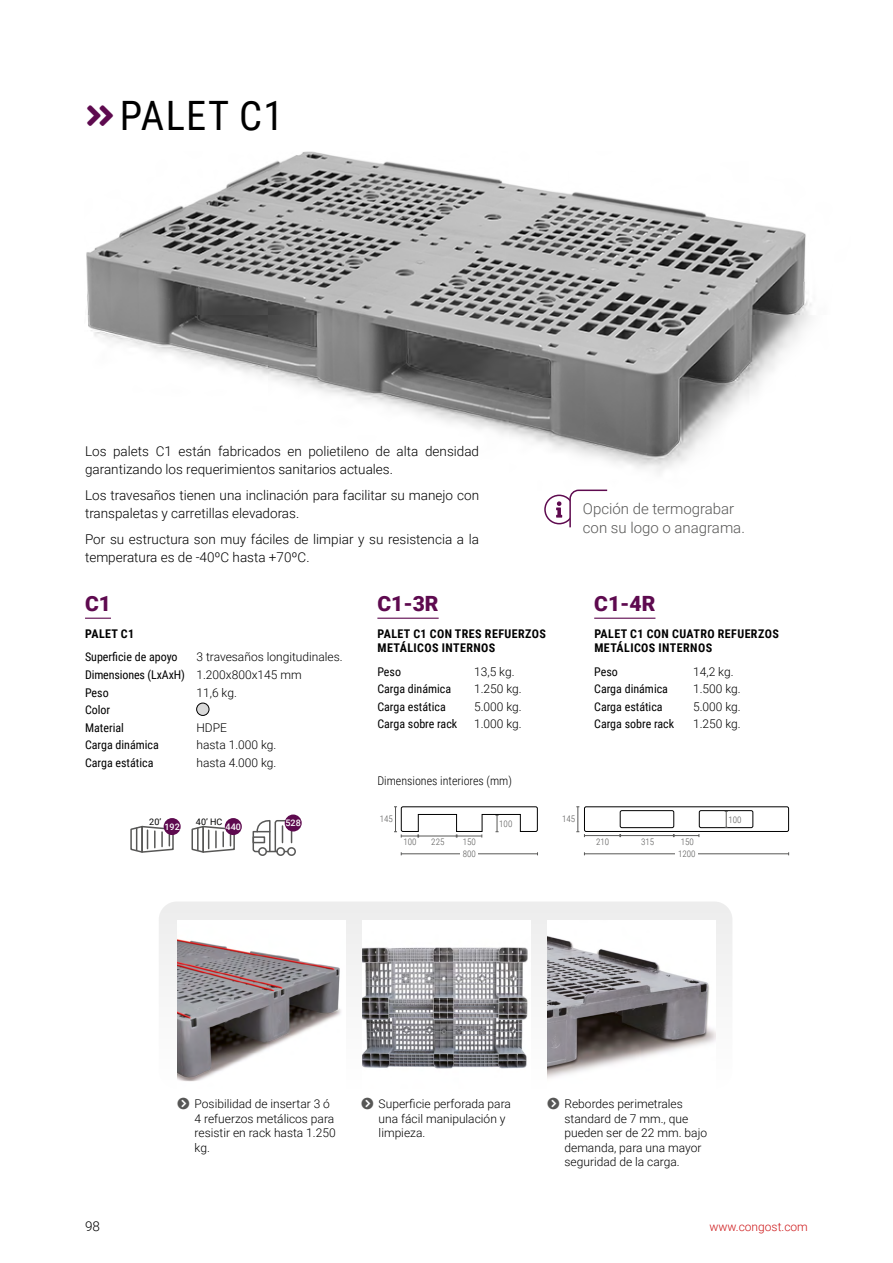
<style>
.page{position:relative;width:893px;height:1263px;background:#fff}
.page>*{position:absolute;margin:0;border:0;box-sizing:border-box;transform-origin:0 0}
.t1{font:40.5px "Roboto Condensed";letter-spacing:.035em;color:#000}
.t2{font:900 21px "Roboto";color:#5e0a4f}
.t3{font:300 15px/19.5px "Roboto";color:#575756}
.t4{font:300 13.5px/18px "Roboto";color:#000}
.t5{font:300 12px/14.4px "Roboto";color:#000}
.t6{font:12px/17.5px "Roboto Condensed";color:#000}
.t7{font:700 12px/14.4px "Roboto Condensed";letter-spacing:.035em;color:#000}
.t8{font:300 12px "Roboto Condensed";color:#000}
.t9{font:300 12px "Roboto";color:#cd1719}
.t10{font:300 9px "Roboto Condensed";color:#575756}
.t11{font:500 9px "Roboto";color:#fff}
.t12{font:9px "Roboto";color:#000}
.s1{font-family:"Roboto";font-weight:300}
</style>
<div class="page">
<img style="left:86px;top:151px;width:726px;height:322px">
<div style="left:159px;top:901px;width:573px;height:188px;background:#ededed;border-radius:18px"></div>
<img style="left:178px;top:921px;width:168px;height:168px">
<img style="left:362px;top:921px;width:168px;height:168px">
<img style="left:547px;top:921px;width:168px;height:168px">
<hr style="left:401px;top:853px;width:136px;height:1px;background:#575756">
<div style="left:460px;top:850px;width:18px;height:7px;background:#fff"></div>
<svg style="left:394px;top:806px;width:144px;height:31px"></svg>
<hr style="left:584px;top:853px;width:205px;height:1px;background:#575756">
<div style="left:676px;top:850px;width:22px;height:7px;background:#fff"></div>
<svg style="left:576px;top:806px;width:213px;height:31px"></svg>
<svg style="left:85px;top:618px;width:26px;height:1px"></svg>
<div style="left:197px;top:703px;width:12px;height:12px;background:#dadada;border-radius:50%"></div>
<div style="left:196px;top:703px;width:13px;height:13px;border:1px solid #000;border-radius:50%"></div>
<hr style="left:377px;top:618px;width:62px;height:1px;background:#5e0a4f">
<hr style="left:594px;top:618px;width:61px;height:1px;background:#5e0a4f">
<div style="left:544px;top:495px;width:30px;height:29px;border:2px solid #5e0a4f;border-radius:50%"></div>
<svg style="left:556px;top:501px;width:6px;height:17px"></svg>
<svg style="left:569px;top:489px;width:39px;height:39px"></svg>
<div style="left:258px;top:847px;width:9px;height:9px;border:1px solid #575756;border-radius:4px"></div>
<div style="left:276px;top:847px;width:9px;height:9px;border:1px solid #575756;border-radius:4px"></div>
<div style="left:287px;top:847px;width:9px;height:9px;border:1px solid #575756;border-radius:4px"></div>
<svg style="left:252px;top:819px;width:45px;height:34px"></svg>
<div style="left:285px;top:814px;width:17px;height:17px;background:#5e0a4f;border-radius:50%"></div>
<svg style="left:130px;top:825px;width:44px;height:28px"></svg>
<div style="left:164px;top:818px;width:17px;height:17px;background:#5e0a4f;border-radius:50%"></div>
<svg style="left:191px;top:825px;width:44px;height:28px"></svg>
<div style="left:225px;top:818px;width:17px;height:17px;background:#5e0a4f;border-radius:50%"></div>
<h1 class="t1" style="left:120px;top:87px;width:165px">PALET C1</h1>
<p class="t4" style="left:85px;top:441px;width:396px">Los palets C1 están fabricados en polietileno de alta densidad garantizando los requerimientos sanitarios actuales.</p>
<p class="t4" style="left:85px;top:485px;width:396px">Los travesaños tienen una inclinación para facilitar su manejo con transpaletas y carretillas elevadoras.</p>
<p class="t4" style="left:85px;top:529px;width:396px">Por su estructura son muy fáciles de limpiar y su resistencia a la temperatura es de -40ºC hasta +70ºC.</p>
<h2 class="t2" style="left:377px;top:589px;width:63px">C1-3R</h2>
<p class="t7" style="left:378px;top:626px;width:170px">PALET C1 CON TRES REFUERZOS<br>METÁLICOS INTERNOS</p>
<p class="t6" style="left:377px;top:662px;width:25px">Peso</p>
<p class="t5" style="left:474px;top:664px;width:42px">13,5 kg.</p>
<p class="t6" style="left:377px;top:680px;width:75px">Carga dinámica</p>
<p class="t5" style="left:474px;top:681px;width:49px">1.250 kg.</p>
<p class="t6" style="left:377px;top:697px;width:70px">Carga estática</p>
<p class="t5" style="left:474px;top:699px;width:49px">5.000 kg.</p>
<p class="t6" style="left:377px;top:715px;width:81px">Carga sobre rack</p>
<p class="t5" style="left:474px;top:716px;width:49px">1.000 kg.</p>
<h2 class="t2" style="left:85px;top:589px;width:27px">C1</h2>
<p class="t7" style="left:85px;top:626px;width:51px">PALET C1</p>
<p class="t6" style="left:85px;top:648px;width:94px">Superficie de apoyo</p>
<p class="t5" style="left:196px;top:650px;width:148px">3 travesaños longitudinales.</p>
<p class="t6" style="left:85px;top:665px;width:218px">Dimensiones (LxAxH) <span class="s1">1.200x800x145 mm<br></span>Peso</p>
<p class="t5" style="left:196px;top:685px;width:42px">11,6 kg.</p>
<p class="t6" style="left:85px;top:700px;width:40px">Color<br>Material</p>
<p class="t5" style="left:196px;top:720px;width:32px">HDPE</p>
<p class="t6" style="left:85px;top:735px;width:75px">Carga dinámica</p>
<p class="t5" style="left:196px;top:737px;width:81px">hasta 1.000 kg.</p>
<p class="t6" style="left:85px;top:753px;width:70px">Carga estática</p>
<p class="t5" style="left:196px;top:755px;width:81px">hasta 4.000 kg.</p>
<p class="t8" style="left:377px;top:772px;width:136px">Dimensiones interiores (mm)</p>
<p class="t12" style="left:149px;top:815px;width:13px">20’</p>
<p class="t11" style="left:164px;top:820px;width:17px">192</p>
<p class="t12" style="left:196px;top:815px;width:28px">40’ HC</p>
<p class="t11" style="left:226px;top:820px;width:17px">440</p>
<p class="t11" style="left:286px;top:817px;width:17px">528</p>
<p class="t10" style="left:380px;top:813px;width:15px">145</p>
<p class="t10" style="left:499px;top:817px;width:15px">100</p>
<p class="t10" style="left:403px;top:835px;width:15px">100</p>
<p class="t10" style="left:431px;top:835px;width:15px">225</p>
<p class="t10" style="left:463px;top:835px;width:15px">150</p>
<p class="t10" style="left:463px;top:847px;width:15px">800</p>
<p class="t3" style="left:583px;top:498px;width:164px">Opción de termograbar con su logo o anagrama.</p>
<h2 class="t2" style="left:594px;top:589px;width:63px">C1-4R</h2>
<p class="t7" style="left:594px;top:626px;width:186px">PALET C1 CON CUATRO REFUERZOS<br>METÁLICOS INTERNOS</p>
<p class="t6" style="left:594px;top:662px;width:25px">Peso</p>
<p class="t5" style="left:693px;top:664px;width:42px">14,2 kg.</p>
<p class="t6" style="left:594px;top:680px;width:75px">Carga dinámica</p>
<p class="t5" style="left:693px;top:681px;width:49px">1.500 kg.</p>
<p class="t6" style="left:594px;top:697px;width:70px">Carga estática</p>
<p class="t5" style="left:693px;top:699px;width:49px">5.000 kg.</p>
<p class="t6" style="left:594px;top:715px;width:81px">Carga sobre rack</p>
<p class="t5" style="left:693px;top:716px;width:49px">1.250 kg.</p>
<p class="t10" style="left:562px;top:813px;width:15px">145</p>
<p class="t10" style="left:596px;top:835px;width:15px">210</p>
<p class="t10" style="left:641px;top:835px;width:15px">315</p>
<p class="t10" style="left:681px;top:835px;width:15px">150</p>
<p class="t10" style="left:678px;top:847px;width:19px">1200</p>
<p class="t10" style="left:728px;top:814px;width:15px">100</p>
<p class="t5" style="left:379px;top:1096px;width:134px">Superficie perforada para una fácil manipulación y limpieza.</p>
<p class="t5" style="left:195px;top:1096px;width:143px">Posibilidad de insertar 3 ó<br>4 refuerzos metálicos para resistir en rack hasta 1.250 kg.</p>
<p class="t5" style="left:564px;top:1096px;width:144px">Rebordes perimetrales standard de 7 mm., que pueden ser de 22 mm. bajo demanda, para una mayor seguridad de la carga.</p>
<p class="t4" style="left:85px;top:1217px;width:16px">98</p>
<p class="t9" style="left:709px;top:1218px;width:100px">www.congost.com</p>
</div>
